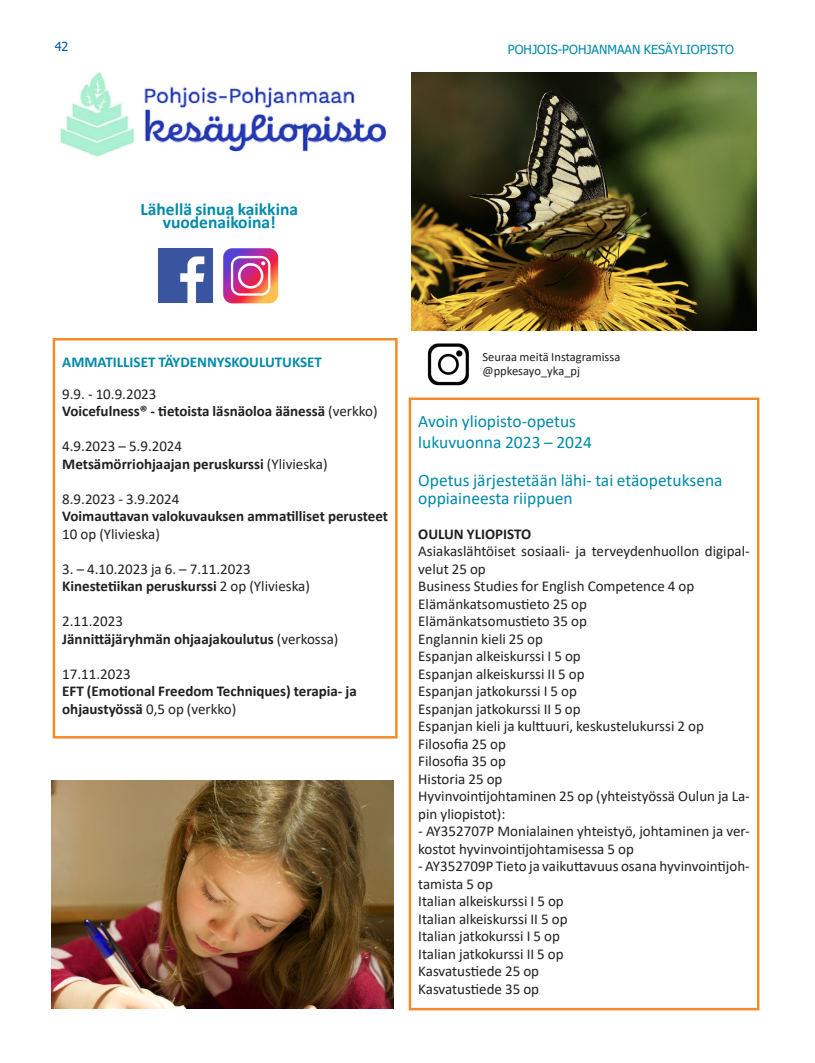
<style>
.page{position:relative;width:815px;height:1063px;background:#fff}
.page>*{position:absolute;margin:0;border:0;box-sizing:border-box;transform-origin:0 0}
.leipis{font:17.5px "Calibri";color:#008aa9}
.leipis-2{font:700 17.5px "Calibri";color:#008aa9}
.leipis-3{font:15px/17.5px "Calibri";color:#231f20}
.leipis-4{font:700 15px/17.5px "Calibri";color:#231f20}
.leipis-5{font:700 15px "Calibri";color:#008aa9}
.leipis-6{font:12.5px "Calibri";color:#231f20}
.t1{font:12.5px "Tahoma";color:#008aa9}
.t2{font:12.5px "Tahoma";color:#0156a5}
.s1{font-weight:400}
.s2{font-weight:700}
</style>
<div class="page">
<img style="left:61px;top:72px;width:325px;height:85px">
<div style="left:53px;top:338px;width:345px;height:401px;border:2px solid #f6892a"></div>
<div style="left:409px;top:398px;width:350px;height:612px;border:2px solid #f6892a"></div>
<img style="left:412px;top:72px;width:344px;height:259px">
<img style="left:158px;top:248px;width:54px;height:54px">
<img style="left:223px;top:248px;width:56px;height:56px">
<img style="left:427px;top:343px;width:42px;height:43px">
<img style="left:52px;top:781px;width:342px;height:228px">
<p class="t2" style="left:55px;top:38px;width:15px">42</p>
<p class="t1" style="left:508px;top:42px;width:228px">POHJOIS-POHJANMAAN KESÄYLIOPISTO</p>
<p class="leipis-2" style="left:140px;top:197px;width:159px">Lähellä sinua kaikkina</p>
<p class="leipis-2" style="left:163px;top:210px;width:114px">vuodenaikoina!</p>
<p class="leipis-5" style="left:62px;top:352px;width:261px">AMMATILLISET TÄYDENNYSKOULUTUKSET</p>
<p class="leipis-3" style="left:62px;top:385px;width:96px">9.9. - 10.9.2023</p>
<p class="leipis-4" style="left:62px;top:402px;width:317px">Voicefulness® - tietoista läsnäoloa äänessä <span class="s1">(verkko)</span></p>
<p class="leipis-3" style="left:62px;top:437px;width:121px">4.9.2023 – 5.9.2024</p>
<p class="leipis-4" style="left:62px;top:455px;width:267px">Metsämörriohjaajan peruskurssi <span class="s1">(Ylivieska)</span></p>
<p class="leipis-3" style="left:62px;top:490px;width:119px">8.9.2023 - 3.9.2024</p>
<p class="leipis-4" style="left:62px;top:507px;width:327px">Voimauttavan valokuvauksen ammatilliset perusteet<br><span class="s1">10 op (Ylivieska)</span></p>
<p class="leipis-3" style="left:62px;top:560px;width:190px">3. – 4.10.2023 ja 6. – 7.11.2023</p>
<p class="leipis-4" style="left:62px;top:577px;width:249px">Kinestetiikan peruskurssi <span class="s1">2 op (Ylivieska)</span></p>
<p class="leipis-3" style="left:62px;top:612px;width:62px">2.11.2023</p>
<p class="leipis-4" style="left:62px;top:630px;width:278px">Jännittäjäryhmän ohjaajakoulutus <span class="s1">(verkossa)</span></p>
<p class="leipis-3" style="left:62px;top:665px;width:70px">17.11.2023</p>
<p class="leipis-4" style="left:62px;top:682px;width:296px">EFT (Emotional Freedom Techniques) terapia- ja</p>
<p class="leipis-3" style="left:62px;top:700px;width:176px"><span class="s2">ohjaustyössä</span> 0,5 op (verkko)</p>
<p class="leipis-6" style="left:482px;top:348px;width:139px">Seuraa meitä Instagramissa</p>
<p class="leipis-6" style="left:482px;top:362px;width:99px">@ppkesayo_yka_pj</p>
<p class="leipis" style="left:418px;top:409px;width:159px">Avoin yliopisto-opetus</p>
<p class="leipis" style="left:418px;top:430px;width:175px">lukuvuonna 2023 – 2024</p>
<p class="leipis" style="left:418px;top:468px;width:306px">Opetus järjestetään lähi- tai etäopetuksena</p>
<p class="leipis" style="left:418px;top:486px;width:156px">oppiaineesta riippuen</p>
<p class="leipis-4" style="left:418px;top:525px;width:115px">OULUN YLIOPISTO</p>
<p class="leipis-3" style="left:418px;top:542px;width:333px">Asiakaslähtöiset sosiaali- ja terveydenhuollon digipal&shy;velut 25 op</p>
<p class="leipis-3" style="left:418px;top:577px;width:278px">Business Studies for English Competence 4 op</p>
<p class="leipis-3" style="left:418px;top:595px;width:170px">Elämänkatsomustieto 25 op</p>
<p class="leipis-3" style="left:418px;top:612px;width:170px">Elämänkatsomustieto 35 op</p>
<p class="leipis-3" style="left:418px;top:630px;width:126px">Englannin kieli 25 op</p>
<p class="leipis-3" style="left:418px;top:647px;width:164px">Espanjan alkeiskurssi I 5 op</p>
<p class="leipis-3" style="left:418px;top:665px;width:168px">Espanjan alkeiskurssi II 5 op</p>
<p class="leipis-3" style="left:418px;top:682px;width:160px">Espanjan jatkokurssi I 5 op</p>
<p class="leipis-3" style="left:418px;top:700px;width:164px">Espanjan jatkokurssi II 5 op</p>
<p class="leipis-3" style="left:418px;top:717px;width:287px">Espanjan kieli ja kulttuuri, keskustelukurssi 2 op</p>
<p class="leipis-3" style="left:418px;top:735px;width:89px">Filosofia 25 op</p>
<p class="leipis-3" style="left:418px;top:752px;width:89px">Filosofia 35 op</p>
<p class="leipis-3" style="left:418px;top:770px;width:86px">Historia 25 op</p>
<p class="leipis-3" style="left:418px;top:787px;width:333px">Hyvinvointijohtaminen 25 op (yhteistyössä Oulun ja La&shy;pin yliopistot):</p>
<p class="leipis-3" style="left:418px;top:822px;width:333px">- AY352707P Monialainen yhteistyö, johtaminen ja ver&shy;kostot hyvinvointijohtamisessa 5 op</p>
<p class="leipis-3" style="left:418px;top:857px;width:333px">- AY352709P Tieto ja vaikuttavuus osana hyvinvointijoh&shy;tamista 5 op</p>
<p class="leipis-3" style="left:418px;top:892px;width:147px">Italian alkeiskurssi I 5 op</p>
<p class="leipis-3" style="left:418px;top:910px;width:151px">Italian alkeiskurssi II 5 op</p>
<p class="leipis-3" style="left:418px;top:927px;width:143px">Italian jatkokurssi I 5 op</p>
<p class="leipis-3" style="left:418px;top:945px;width:147px">Italian jatkokurssi II 5 op</p>
<p class="leipis-3" style="left:418px;top:962px;width:122px">Kasvatustiede 25 op</p>
<p class="leipis-3" style="left:418px;top:980px;width:122px">Kasvatustiede 35 op</p>
</div>
